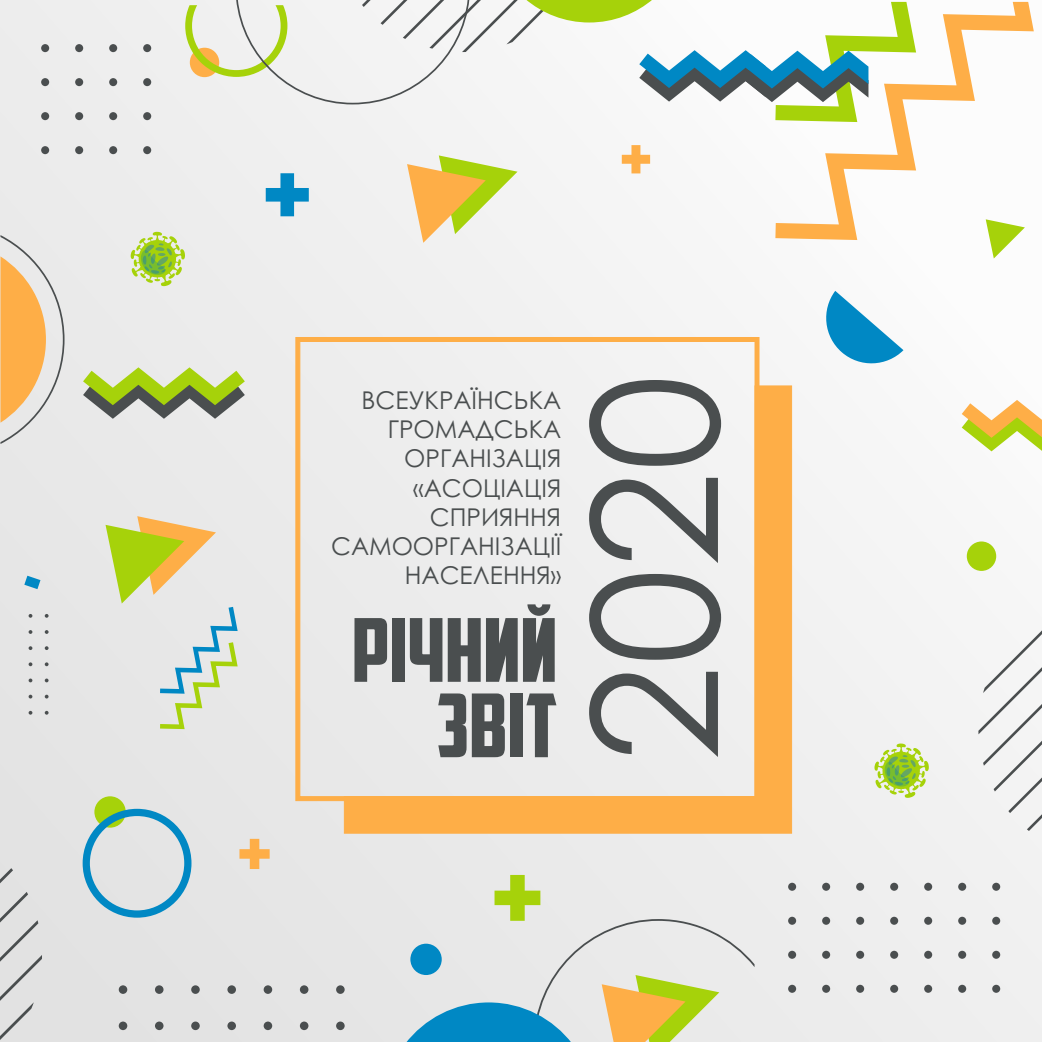
<style>
.page{position:relative;width:1042px;height:1042px;background:#eee}
.page>*{position:absolute;margin:0;border:0;box-sizing:border-box;transform-origin:0 0}
.t1{font:175px "Century Gothic";color:#4a4e4f}
.t2{font:87.85px/75.4px "American Captain Cyrillic";color:#4a4e4f;text-align:right}
.t3{font:24.5px/29.2px "Century Gothic";color:#4a4e4f;text-align:right}
</style>
<div class="page">
<svg style="left:775px;top:2px;width:259px;height:238px;fill:#fcfcfc"></svg>
<svg style="left:985px;top:219px;width:40px;height:39px"></svg>
<svg style="left:826px;top:291px;width:77px;height:73px"></svg>
<div style="left:344px;top:385px;width:448px;height:448px;background:#feae47"></div>
<svg style="left:295px;top:337px;width:464px;height:464px"></svg>
<div style="left:992px;top:883px;width:8px;height:8px;background:#4a4e4f;border-radius:50%"></div>
<div style="left:958px;top:883px;width:8px;height:8px;background:#4a4e4f;border-radius:50%"></div>
<div style="left:924px;top:883px;width:8px;height:8px;background:#4a4e4f;border-radius:50%"></div>
<div style="left:890px;top:883px;width:8px;height:8px;background:#4a4e4f;border-radius:50%"></div>
<div style="left:856px;top:883px;width:8px;height:8px;background:#4a4e4f;border-radius:50%"></div>
<div style="left:822px;top:883px;width:8px;height:8px;background:#4a4e4f;border-radius:50%"></div>
<div style="left:788px;top:883px;width:8px;height:8px;background:#4a4e4f;border-radius:50%"></div>
<div style="left:992px;top:917px;width:8px;height:8px;background:#4a4e4f;border-radius:50%"></div>
<div style="left:958px;top:917px;width:8px;height:8px;background:#4a4e4f;border-radius:50%"></div>
<div style="left:924px;top:917px;width:8px;height:8px;background:#4a4e4f;border-radius:50%"></div>
<div style="left:890px;top:917px;width:8px;height:8px;background:#4a4e4f;border-radius:50%"></div>
<div style="left:856px;top:917px;width:8px;height:8px;background:#4a4e4f;border-radius:50%"></div>
<div style="left:822px;top:917px;width:8px;height:8px;background:#4a4e4f;border-radius:50%"></div>
<div style="left:788px;top:917px;width:8px;height:8px;background:#4a4e4f;border-radius:50%"></div>
<div style="left:992px;top:951px;width:8px;height:8px;background:#4a4e4f;border-radius:50%"></div>
<div style="left:958px;top:951px;width:8px;height:8px;background:#4a4e4f;border-radius:50%"></div>
<div style="left:924px;top:951px;width:8px;height:8px;background:#4a4e4f;border-radius:50%"></div>
<div style="left:890px;top:951px;width:8px;height:8px;background:#4a4e4f;border-radius:50%"></div>
<div style="left:856px;top:951px;width:8px;height:8px;background:#4a4e4f;border-radius:50%"></div>
<div style="left:822px;top:951px;width:8px;height:8px;background:#4a4e4f;border-radius:50%"></div>
<div style="left:788px;top:951px;width:8px;height:8px;background:#4a4e4f;border-radius:50%"></div>
<div style="left:992px;top:985px;width:8px;height:8px;background:#4a4e4f;border-radius:50%"></div>
<div style="left:958px;top:985px;width:8px;height:8px;background:#4a4e4f;border-radius:50%"></div>
<div style="left:924px;top:985px;width:8px;height:8px;background:#4a4e4f;border-radius:50%"></div>
<div style="left:890px;top:985px;width:8px;height:8px;background:#4a4e4f;border-radius:50%"></div>
<div style="left:856px;top:985px;width:8px;height:8px;background:#4a4e4f;border-radius:50%"></div>
<div style="left:822px;top:985px;width:8px;height:8px;background:#4a4e4f;border-radius:50%"></div>
<div style="left:788px;top:985px;width:8px;height:8px;background:#4a4e4f;border-radius:50%"></div>
<div style="left:143px;top:44px;width:8px;height:8px;background:#4a4e4f;border-radius:50%"></div>
<div style="left:109px;top:44px;width:8px;height:8px;background:#4a4e4f;border-radius:50%"></div>
<div style="left:75px;top:44px;width:8px;height:8px;background:#4a4e4f;border-radius:50%"></div>
<div style="left:41px;top:44px;width:8px;height:8px;background:#4a4e4f;border-radius:50%"></div>
<div style="left:143px;top:78px;width:8px;height:8px;background:#4a4e4f;border-radius:50%"></div>
<div style="left:109px;top:78px;width:8px;height:8px;background:#4a4e4f;border-radius:50%"></div>
<div style="left:75px;top:78px;width:8px;height:8px;background:#4a4e4f;border-radius:50%"></div>
<div style="left:41px;top:78px;width:8px;height:8px;background:#4a4e4f;border-radius:50%"></div>
<div style="left:143px;top:112px;width:8px;height:8px;background:#4a4e4f;border-radius:50%"></div>
<div style="left:109px;top:112px;width:8px;height:8px;background:#4a4e4f;border-radius:50%"></div>
<div style="left:75px;top:112px;width:8px;height:8px;background:#4a4e4f;border-radius:50%"></div>
<div style="left:41px;top:112px;width:8px;height:8px;background:#4a4e4f;border-radius:50%"></div>
<div style="left:143px;top:146px;width:8px;height:8px;background:#4a4e4f;border-radius:50%"></div>
<div style="left:109px;top:146px;width:8px;height:8px;background:#4a4e4f;border-radius:50%"></div>
<div style="left:75px;top:146px;width:8px;height:8px;background:#4a4e4f;border-radius:50%"></div>
<div style="left:41px;top:146px;width:8px;height:8px;background:#4a4e4f;border-radius:50%"></div>
<div style="left:336px;top:985px;width:9px;height:9px;background:#4a4e4f;border-radius:50%"></div>
<div style="left:300px;top:985px;width:8px;height:9px;background:#4a4e4f;border-radius:50%"></div>
<div style="left:264px;top:985px;width:8px;height:9px;background:#4a4e4f;border-radius:50%"></div>
<div style="left:227px;top:985px;width:9px;height:9px;background:#4a4e4f;border-radius:50%"></div>
<div style="left:191px;top:985px;width:9px;height:9px;background:#4a4e4f;border-radius:50%"></div>
<div style="left:155px;top:985px;width:8px;height:9px;background:#4a4e4f;border-radius:50%"></div>
<div style="left:119px;top:985px;width:8px;height:9px;background:#4a4e4f;border-radius:50%"></div>
<div style="left:336px;top:1021px;width:9px;height:9px;background:#4a4e4f;border-radius:50%"></div>
<div style="left:300px;top:1021px;width:8px;height:9px;background:#4a4e4f;border-radius:50%"></div>
<div style="left:264px;top:1021px;width:8px;height:9px;background:#4a4e4f;border-radius:50%"></div>
<div style="left:227px;top:1021px;width:9px;height:9px;background:#4a4e4f;border-radius:50%"></div>
<div style="left:191px;top:1021px;width:9px;height:9px;background:#4a4e4f;border-radius:50%"></div>
<div style="left:155px;top:1021px;width:8px;height:9px;background:#4a4e4f;border-radius:50%"></div>
<div style="left:119px;top:1021px;width:8px;height:9px;background:#4a4e4f;border-radius:50%"></div>
<svg style="left:407px;top:155px;width:110px;height:88px"></svg>
<svg style="left:106px;top:516px;width:132px;height:213px"></svg>
<svg style="left:83px;top:367px;width:162px;height:52px"></svg>
<svg style="left:961px;top:400px;width:81px;height:51px"></svg>
<div style="left:967px;top:541px;width:29px;height:30px;background:#a6d20a;border-radius:50%"></div>
<div style="left:94px;top:796px;width:32px;height:31px;background:#a6d20a;border-radius:50%"></div>
<svg style="left:83px;top:809px;width:108px;height:108px"></svg>
<svg style="left:978px;top:630px;width:64px;height:201px"></svg>
<svg style="left:0;top:868px;width:42px;height:174px"></svg>
<svg style="left:266px;top:173px;width:43px;height:43px"></svg>
<svg style="left:622px;top:145px;width:28px;height:28px"></svg>
<svg style="left:239px;top:839px;width:31px;height:30px"></svg>
<svg style="left:0;top:235px;width:65px;height:209px"></svg>
<svg style="left:406px;top:875px;width:348px;height:167px"></svg>
<svg style="left:29px;top:614px;width:3px;height:4px"></svg>
<svg style="left:29px;top:630px;width:3px;height:4px"></svg>
<svg style="left:29px;top:646px;width:3px;height:4px"></svg>
<svg style="left:29px;top:662px;width:3px;height:4px"></svg>
<svg style="left:29px;top:678px;width:3px;height:4px"></svg>
<svg style="left:45px;top:614px;width:4px;height:4px"></svg>
<svg style="left:45px;top:630px;width:4px;height:4px"></svg>
<svg style="left:45px;top:646px;width:4px;height:4px"></svg>
<svg style="left:45px;top:662px;width:4px;height:4px"></svg>
<svg style="left:45px;top:678px;width:4px;height:4px"></svg>
<svg style="left:45px;top:695px;width:4px;height:3px"></svg>
<svg style="left:45px;top:711px;width:4px;height:3px"></svg>
<svg style="left:24px;top:576px;width:16px;height:13px"></svg>
<svg style="left:185px;top:0;width:731px;height:122px"></svg>
<svg style="left:131px;top:232px;width:54px;height:54px"></svg>
<svg style="left:874px;top:743px;width:55px;height:55px"></svg>
<p class="t3" style="left:331px;top:388px;width:232px">ВСЕУКРАЇНСЬКА<br>ГРОМАДСЬКА<br>ОРГАНІЗАЦІЯ «АСОЦІАЦІЯ<br>СПРИЯННЯ<br>САМООРГАНІЗАЦІЇ<br>НАСЕЛЕННЯ»</p>
<h2 class="t2" style="left:352px;top:622px;width:207px">РІЧНИЙ<br>ЗВІТ</h2>
<h1 class="t1" style="left:587px;top:762px;width:389px;rotate:-90deg">2020</h1>
</div>
